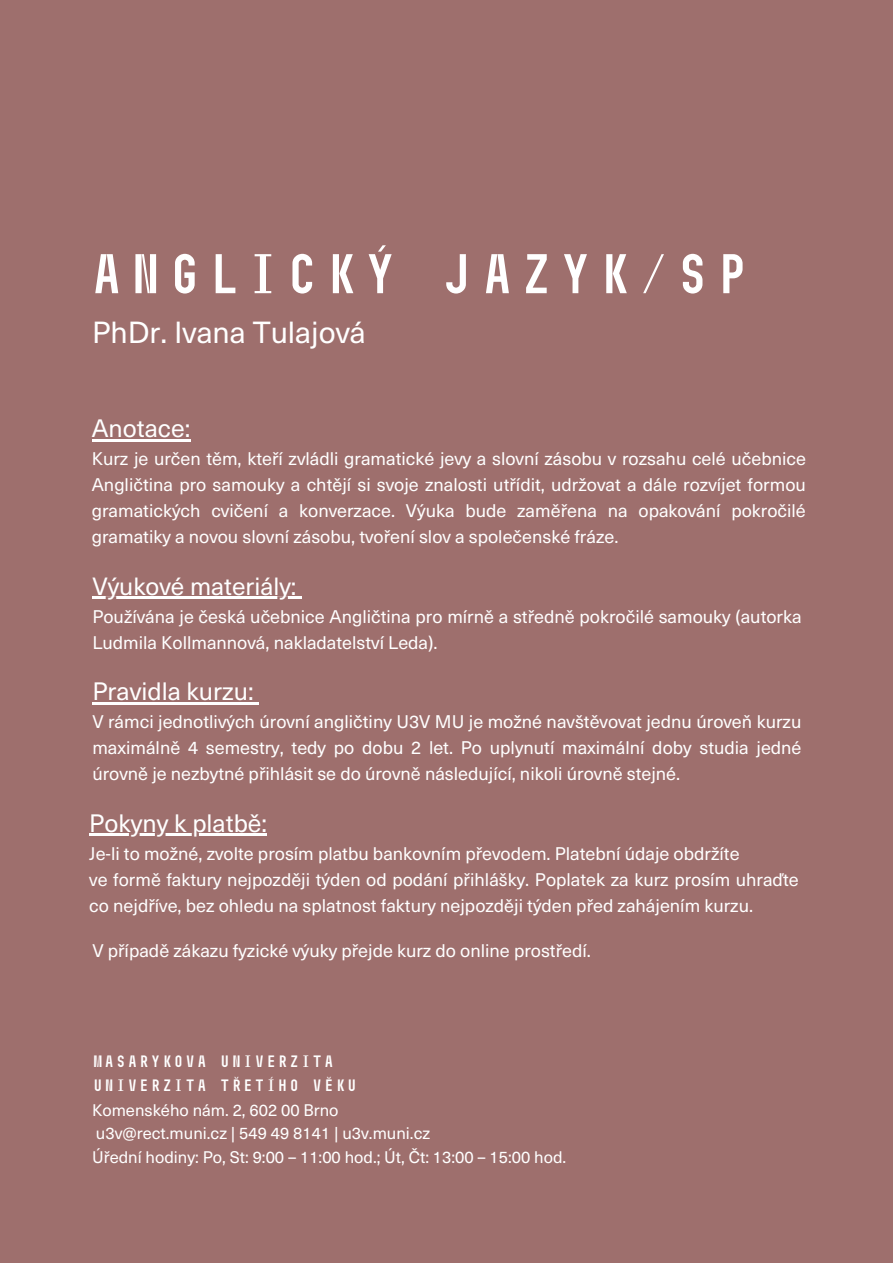
<style>
.page{position:relative;width:893px;height:1263px;background:#9e6f6d}
.page>*{position:absolute;margin:0;border:0;box-sizing:border-box;transform-origin:0 0}
.t1{font:700 55.8px "Muni";color:#fff}
.t2{font:30px "Neue Haas Unica Pro";color:#fff}
.t3{font:24.75px "Neue Haas Unica Pro";color:#fff}
.t4{font:24.53px "Neue Haas Unica Pro";color:#fff}
.t5{font:18px/25.9px "Neue Haas Unica Pro";color:#fff;text-align:justify}
.t6{font:16.5px/23.6px "Neue Haas Unica Pro";color:#fff}
.t7{font:700 16.5px/23.6px "Muni";color:#fff}
</style>
<div class="page">
<hr style="left:92px;top:439px;width:98px;height:2px;background:#fff">
<hr style="left:92px;top:596px;width:204px;height:3px;background:#fff">
<svg style="left:296px;top:596px;width:6px;height:3px"></svg>
<hr style="left:89px;top:833px;width:178px;height:2px;background:#fff">
<hr style="left:92px;top:702px;width:162px;height:2px;background:#fff">
<h1 class="t1" style="left:87px;top:240px;width:665px">ANGLICKÝ JAZYK/SP</h1>
<h2 class="t2" style="left:92px;top:308px;width:275px">PhDr. Ivana Tulajová</h2>
<h3 class="t3" style="left:92px;top:408px;width:100px">Anotace:</h3>
<p class="t5" style="left:92px;top:445px;width:715px">Kurz je určen těm, kteří zvládli gramatické jevy a slovní zásobu v rozsahu celé učebnice Angličtina pro samouky a chtějí si svoje znalosti utřídit, udržovat a dále rozvíjet formou gramatických cvičení a konverzace. Výuka bude zaměřena na opakování pokročilé gramatiky a novou slovní zásobu, tvoření slov a společenské fráze.</p>
<h3 class="t4" style="left:92px;top:566px;width:205px">Výukové materiály:</h3>
<p class="t5" style="left:92px;top:602px;width:711px">Používána je česká učebnice Angličtina pro mírně a středně pokročilé samouky (autorka<br>Ludmila Kollmannová, nakladatelství Leda).</p>
<h3 class="t3" style="left:92px;top:671px;width:163px">Pravidla kurzu:</h3>
<p class="t5" style="left:92px;top:708px;width:710px">V rámci jednotlivých úrovní angličtiny U3V MU je možné navštěvovat jednu úroveň kurzu maximálně 4 semestry, tedy po dobu 2 let. Po uplynutí maximální doby studia jedné úrovně je nezbytné přihlásit se do úrovně následující, nikoli úrovně stejné.</p>
<h3 class="t3" style="left:89px;top:803px;width:179px">Pokyny k platbě:</h3>
<p class="t5" style="left:89px;top:839px;width:711px;text-align:left">Je-li to možné, zvolte prosím platbu bankovním převodem. Platební údaje obdržíte<br>ve formě faktury nejpozději týden od podání přihlášky. Poplatek za kurz prosím uhraďte co nejdříve, bez ohledu na splatnost faktury nejpozději týden před zahájením kurzu.</p>
<p class="t5" style="left:92px;top:936px;width:500px">V případě zákazu fyzické výuky přejde kurz do online prostředí.</p>
<p class="t7" style="left:92px;top:1050px;width:267px">MASARYKOVA UNIVERZITA<br>UNIVERZITA TŘETÍHO VĚKU</p>
<p class="t6" style="left:92px;top:1097px;width:475px">Komenského nám. 2, 602 00 Brno<br>u3v@rect.muni.cz | 549 49 8141 | u3v.muni.cz<br>Úřední hodiny: Po, St: 9:00 – 11:00 hod.; Út, Čt: 13:00 – 15:00 hod.</p>
</div>
